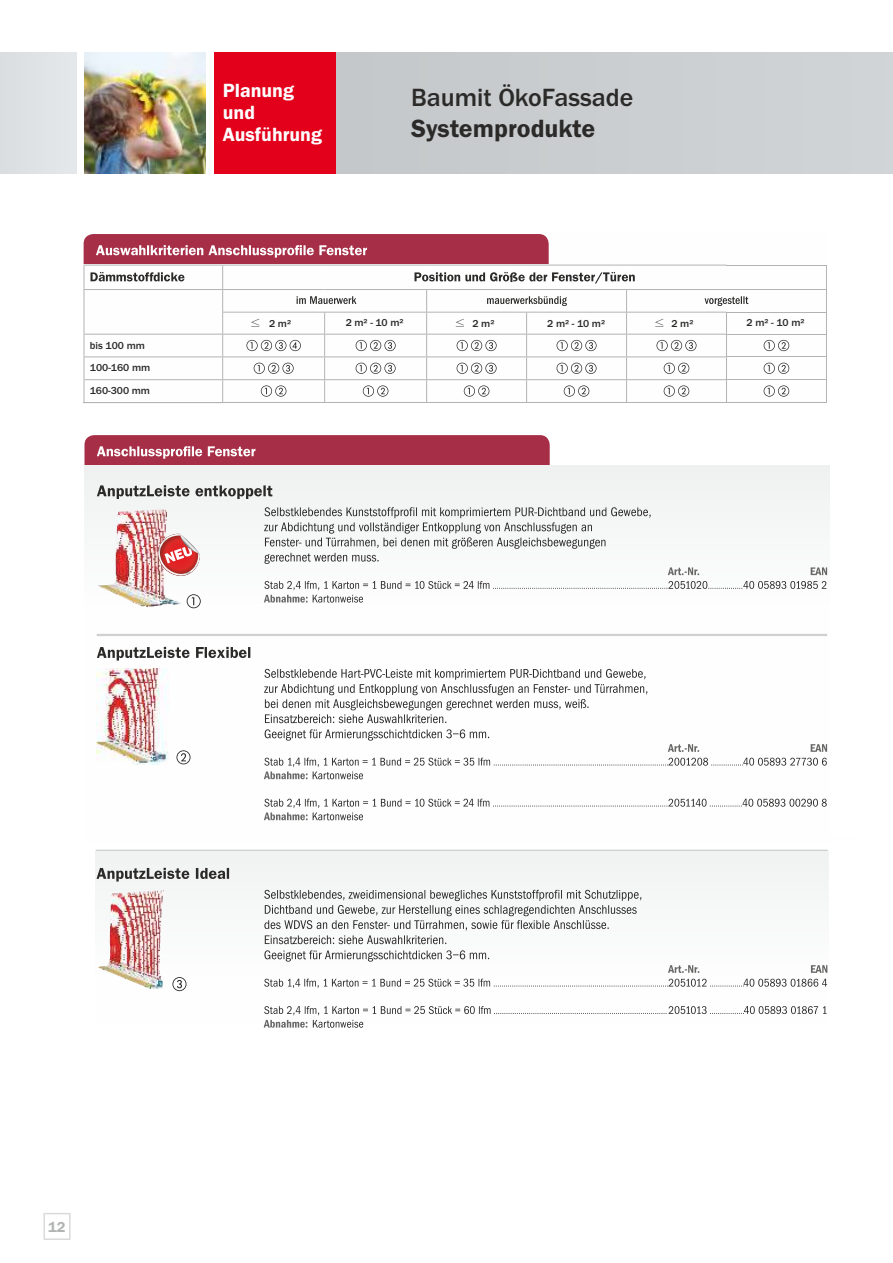
<style>
.page{position:relative;width:893px;height:1263px;background:#fff}
.page>*{position:absolute;margin:0;border:0;box-sizing:border-box;transform-origin:0 0}
.t1{font:500 25.8px "Franklin Gothic";color:#2b2a29}
.t2{font:25.8px "BM Franklin Gothic URW Dem";color:#2b2a29}
.t3{font:19.8px/22.4px "BM Franklin Gothic URW Dem";color:#fefefe}
.t4{font:15px "BM Franklin Gothic URW Dem";color:#b2b3b3}
.t5{font:12.9px "Batang";color:#2b2a29}
.t6{font:500 10.5px/23.1px "BM Franklin Gothic URW";color:#2b2a29}
</style>
<div class="page">
<div style="left:334px;top:52px;width:559px;height:121px;background:#caced0"></div>
<div style="left:0;top:52px;width:76px;height:121px;background:#dfe3e5"></div>
<div style="left:214px;top:52px;width:122px;height:121px;background:#e2001a"></div>
<img style="left:85px;top:52px;width:121px;height:121px">
<div style="left:43px;top:1213px;width:28px;height:27px;border:2px solid #d9dadb"></div>
<div style="left:83px;top:234px;width:468px;height:51px;background:#a72e47"></div>
<svg style="left:96px;top:245px;width:271px;height:13px"></svg>
<img style="left:83px;top:332px;width:1px;height:71px">
<div style="left:84px;top:265px;width:742px;height:138px;background:#fefefe"></div>
<hr style="left:84px;top:265px;width:139px;height:1px;background:#b2b3b3">
<hr style="left:223px;top:265px;width:102px;height:1px;background:#b2b3b3">
<hr style="left:325px;top:265px;width:102px;height:1px;background:#b2b3b3">
<hr style="left:427px;top:265px;width:100px;height:1px;background:#b2b3b3">
<hr style="left:527px;top:265px;width:100px;height:1px;background:#b2b3b3">
<hr style="left:627px;top:265px;width:99px;height:1px;background:#b2b3b3">
<hr style="left:726px;top:265px;width:101px;height:1px;background:#b2b3b3">
<hr style="left:84px;top:289px;width:139px;height:1px;background:#b2b3b3">
<hr style="left:223px;top:289px;width:102px;height:1px;background:#b2b3b3">
<hr style="left:325px;top:289px;width:102px;height:1px;background:#b2b3b3">
<hr style="left:427px;top:289px;width:100px;height:1px;background:#b2b3b3">
<hr style="left:527px;top:289px;width:100px;height:1px;background:#b2b3b3">
<hr style="left:627px;top:289px;width:99px;height:1px;background:#b2b3b3">
<hr style="left:726px;top:289px;width:101px;height:1px;background:#b2b3b3">
<hr style="left:222px;top:312px;width:103px;height:1px;background:#b2b3b3">
<hr style="left:325px;top:312px;width:102px;height:1px;background:#b2b3b3">
<hr style="left:427px;top:312px;width:100px;height:1px;background:#b2b3b3">
<hr style="left:527px;top:312px;width:100px;height:1px;background:#b2b3b3">
<hr style="left:627px;top:312px;width:99px;height:1px;background:#b2b3b3">
<hr style="left:726px;top:312px;width:101px;height:1px;background:#b2b3b3">
<hr style="left:84px;top:334px;width:139px;height:1px;background:#b2b3b3">
<hr style="left:223px;top:334px;width:102px;height:1px;background:#b2b3b3">
<hr style="left:325px;top:334px;width:102px;height:1px;background:#b2b3b3">
<hr style="left:427px;top:334px;width:100px;height:1px;background:#b2b3b3">
<hr style="left:527px;top:334px;width:100px;height:1px;background:#b2b3b3">
<hr style="left:627px;top:334px;width:99px;height:1px;background:#b2b3b3">
<hr style="left:726px;top:334px;width:101px;height:1px;background:#b2b3b3">
<hr style="left:84px;top:357px;width:139px;height:1px;background:#b2b3b3">
<hr style="left:223px;top:357px;width:102px;height:1px;background:#b2b3b3">
<hr style="left:325px;top:357px;width:102px;height:1px;background:#b2b3b3">
<hr style="left:427px;top:357px;width:100px;height:1px;background:#b2b3b3">
<hr style="left:527px;top:357px;width:100px;height:1px;background:#b2b3b3">
<hr style="left:627px;top:357px;width:99px;height:1px;background:#b2b3b3">
<hr style="left:726px;top:356px;width:101px;height:1px;background:#b2b3b3">
<hr style="left:84px;top:379px;width:139px;height:1px;background:#b2b3b3">
<hr style="left:223px;top:379px;width:102px;height:1px;background:#b2b3b3">
<svg style="left:222px;top:265px;width:1px;height:138px"></svg>
<hr style="left:325px;top:379px;width:102px;height:1px;background:#b2b3b3">
<svg style="left:324px;top:312px;width:1px;height:91px"></svg>
<hr style="left:427px;top:379px;width:100px;height:1px;background:#b2b3b3">
<svg style="left:426px;top:290px;width:1px;height:113px"></svg>
<hr style="left:527px;top:379px;width:100px;height:1px;background:#b2b3b3">
<svg style="left:526px;top:312px;width:1px;height:91px"></svg>
<hr style="left:627px;top:379px;width:99px;height:1px;background:#b2b3b3">
<svg style="left:626px;top:290px;width:1px;height:113px"></svg>
<hr style="left:726px;top:379px;width:101px;height:1px;background:#b2b3b3">
<svg style="left:726px;top:313px;width:1px;height:90px"></svg>
<svg style="left:826px;top:266px;width:1px;height:137px"></svg>
<hr style="left:84px;top:403px;width:139px;height:1px;background:#b2b3b3">
<hr style="left:223px;top:403px;width:102px;height:1px;background:#b2b3b3">
<hr style="left:325px;top:403px;width:102px;height:1px;background:#b2b3b3">
<hr style="left:427px;top:403px;width:100px;height:1px;background:#b2b3b3">
<hr style="left:527px;top:403px;width:100px;height:1px;background:#b2b3b3">
<hr style="left:627px;top:403px;width:99px;height:1px;background:#b2b3b3">
<hr style="left:726px;top:403px;width:101px;height:1px;background:#b2b3b3">
<svg style="left:414px;top:272px;width:221px;height:11px"></svg>
<svg style="left:297px;top:296px;width:59px;height:8px"></svg>
<svg style="left:487px;top:296px;width:80px;height:10px"></svg>
<svg style="left:704px;top:296px;width:44px;height:10px"></svg>
<svg style="left:246px;top:340px;width:55px;height:11px"></svg>
<svg style="left:356px;top:340px;width:40px;height:11px"></svg>
<svg style="left:457px;top:340px;width:40px;height:11px"></svg>
<svg style="left:557px;top:340px;width:40px;height:11px"></svg>
<svg style="left:656px;top:340px;width:40px;height:11px"></svg>
<svg style="left:764px;top:340px;width:25px;height:11px"></svg>
<svg style="left:254px;top:363px;width:40px;height:11px"></svg>
<svg style="left:356px;top:363px;width:40px;height:11px"></svg>
<svg style="left:457px;top:363px;width:40px;height:11px"></svg>
<svg style="left:557px;top:363px;width:40px;height:11px"></svg>
<svg style="left:664px;top:363px;width:25px;height:11px"></svg>
<svg style="left:764px;top:363px;width:25px;height:11px"></svg>
<svg style="left:261px;top:385px;width:25px;height:12px"></svg>
<svg style="left:363px;top:385px;width:25px;height:12px"></svg>
<svg style="left:464px;top:385px;width:25px;height:12px"></svg>
<svg style="left:564px;top:385px;width:25px;height:12px"></svg>
<svg style="left:664px;top:385px;width:25px;height:12px"></svg>
<svg style="left:764px;top:385px;width:25px;height:12px"></svg>
<img style="left:84px;top:435px;width:468px;height:31px">
<div style="left:84px;top:466px;width:745px;height:377px;background:linear-gradient(to right,#fbfcfc,#fafbfb)"></div>
<hr style="left:97px;top:634px;width:730px;height:2px;background:#cfd0d0">
<svg style="left:97px;top:485px;width:175px;height:14px"></svg>
<svg style="left:264px;top:507px;width:387px;height:57px"></svg>
<svg style="left:668px;top:567px;width:159px;height:8px"></svg>
<svg style="left:264px;top:581px;width:562px;height:22px"></svg>
<svg style="left:97px;top:647px;width:153px;height:14px"></svg>
<svg style="left:264px;top:669px;width:383px;height:54px"></svg>
<svg style="left:265px;top:729px;width:224px;height:12px"></svg>
<svg style="left:668px;top:744px;width:159px;height:8px"></svg>
<svg style="left:264px;top:758px;width:563px;height:21px"></svg>
<svg style="left:264px;top:799px;width:563px;height:21px"></svg>
<svg style="left:97px;top:446px;width:158px;height:13px"></svg>
<img style="left:98px;top:509px;width:84px;height:98px">
<svg style="left:187px;top:594px;width:14px;height:14px"></svg>
<svg style="left:176px;top:750px;width:15px;height:14px"></svg>
<img style="left:97px;top:669px;width:72px;height:95px">
<svg style="left:157px;top:534px;width:44px;height:43px"></svg>
<hr style="left:87px;top:838px;width:774px;height:2px;background:#fefefe">
<hr style="left:96px;top:850px;width:732px;height:2px;background:#cfd0d0">
<div style="left:96px;top:852px;width:733px;height:171px;background:#f9fafa"></div>
<svg style="left:97px;top:868px;width:132px;height:13px"></svg>
<svg style="left:264px;top:890px;width:377px;height:54px"></svg>
<svg style="left:264px;top:950px;width:225px;height:12px"></svg>
<svg style="left:668px;top:965px;width:159px;height:8px"></svg>
<svg style="left:264px;top:979px;width:563px;height:9px"></svg>
<svg style="left:264px;top:1006px;width:563px;height:22px"></svg>
<img style="left:98px;top:890px;width:66px;height:99px">
<svg style="left:172px;top:977px;width:14px;height:14px"></svg>
<svg style="left:84px;top:265px;width:100px;height:138px"></svg>
<p class="t6" style="left:90px;top:334px;width:56px">bis 100 mm</p>
<p class="t6" style="left:90px;top:356px;width:62px">100-160 mm<br>160-300 mm</p>
<h2 class="t3" style="left:223px;top:79px;width:101px">Planung und<br>Ausführung</h2>
<h1 class="t1" style="left:411px;top:88px;width:224px">Baumit ÖkoFassade</h1>
<h1 class="t2" style="left:411px;top:112px;width:186px">Systemprodukte</h1>
<p class="t5" style="left:250px;top:317px;width:12px">≤</p>
<p class="t5" style="left:455px;top:317px;width:12px">≤</p>
<p class="t5" style="left:654px;top:317px;width:12px">≤</p>
<p class="t6" style="left:269px;top:312px;width:23px">2 m²</p>
<p class="t6" style="left:346px;top:311px;width:59px">2 m² - 10 m²</p>
<p class="t6" style="left:472px;top:312px;width:23px">2 m²</p>
<p class="t6" style="left:547px;top:312px;width:59px">2 m² - 10 m²</p>
<p class="t6" style="left:671px;top:312px;width:23px">2 m²</p>
<p class="t6" style="left:747px;top:311px;width:59px">2 m² - 10 m²</p>
<h3 class="t4" style="left:48px;top:1217px;width:19px">12</h3>
</div>
